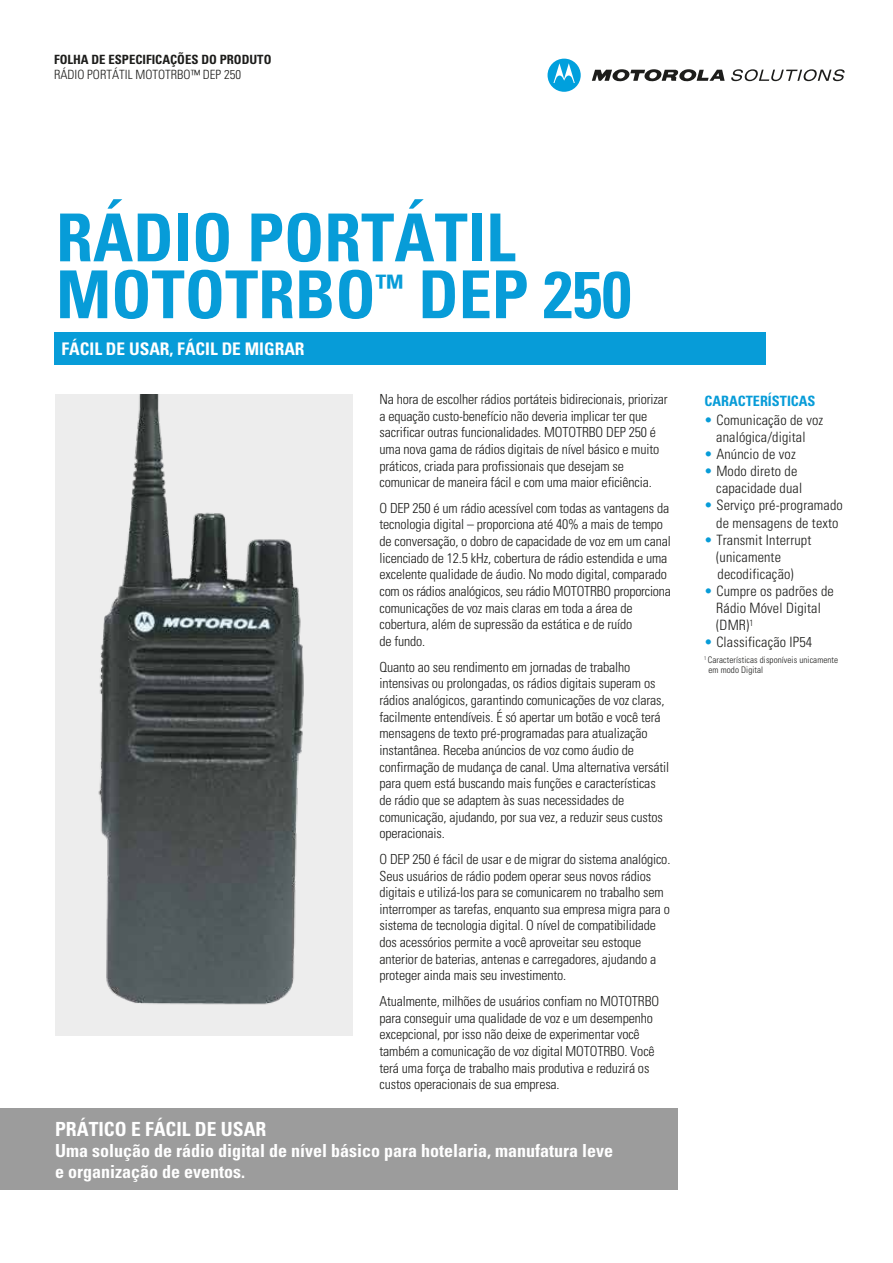
<style>
.page{position:relative;width:893px;height:1263px;background:#fff}
.page>*{position:absolute;margin:0;border:0;box-sizing:border-box;transform-origin:0 0}
.t1{font:700 condensed 66.15px/56.8px "Univers";color:#079cd8}
.t2{font:700 condensed 19.5px "Univers";color:#fff}
.t3{font:700 condensed 18px/21.6px "Univers";color:#fff}
.t4{font:700 condensed 17.4px "Univers";color:#fff}
.t5{font:300 condensed 14.25px/17.1px "Univers";letter-spacing:.01em;color:#1d1d1b}
.t6{font:700 condensed 14.25px "Univers";color:#079cd8}
.t7{font:300 condensed 13.8px/16.6px "Univers";letter-spacing:-.01em;color:#1d1d1b}
.t8{font:700 condensed 12.75px "Univers";color:#1d1d1b}
.t9{font:300 condensed 12.75px "Univers";color:#1d1d1b}
.t10{font:300 condensed 9px/10.8px "Univers";letter-spacing:.01em;color:#1d1d1b}
.s1{color:#079cd8}
</style>
<div class="page">
<div style="left:54px;top:332px;width:711px;height:33px;background:#079cd8"></div>
<div style="left:0;top:1108px;width:678px;height:82px;background:#9c9c9c"></div>
<img style="left:55px;top:395px;width:298px;height:641px">
<svg style="left:592px;top:69px;width:133px;height:13px"></svg>
<svg style="left:547px;top:59px;width:34px;height:33px"></svg>
<svg style="left:731px;top:69px;width:114px;height:13px"></svg>
<p class="t8" style="left:54px;top:52px;width:219px">FOLHA DE ESPECIFICAÇÕES DO PRODUTO</p>
<p class="t9" style="left:54px;top:67px;width:188px">RÁDIO PORTÁTIL MOTOTRBO™ DEP 250</p>
<h1 class="t1" style="left:56px;top:208px;width:577px">RÁDIO PORTÁTIL<br>MOTOTRBO<sup>™</sup> DEP 250</h1>
<p class="t4" style="left:62px;top:338px;width:245px">FÁCIL DE USAR, FÁCIL DE MIGRAR</p>
<p class="t7" style="left:380px;top:390px;width:290px">Na hora de escolher rádios portáteis bidirecionais, priorizar</p>
<p class="t6" style="left:705px;top:392px;width:112px">CARACTERÍSTICAS</p>
<p class="t7" style="left:380px;top:407px;width:281px">a equação custo-benefício não deveria implicar ter que sacrificar outras funcionalidades. MOTOTRBO DEP 250 é uma nova gama de rádios digitais de nível básico e muito práticos, criada para profissionais que desejam se comunicar de maneira fácil e com uma maior eficiência.</p>
<p class="t7" style="left:380px;top:499px;width:293px">O DEP 250 é um rádio acessível com todas as vantagens da tecnologia digital – proporciona até 40% a mais de tempo de conversação, o dobro de capacidade de voz em um canal licenciado de 12.5 kHz, cobertura de rádio estendida e uma excelente qualidade de áudio. No modo digital, comparado com os rádios analógicos, seu rádio MOTOTRBO proporciona comunicações de voz mais claras em toda a área de cobertura, além de supressão da estática e de ruído<br>de fundo.</p>
<p class="t7" style="left:380px;top:658px;width:291px">Quanto ao seu rendimento em jornadas de trabalho intensivas ou prolongadas, os rádios digitais superam os rádios analógicos, garantindo comunicações de voz claras, facilmente entendíveis. É só apertar um botão e você terá mensagens de texto pré-programadas para atualização instantânea. Receba anúncios de voz como áudio de confirmação de mudança de canal. Uma alternativa versátil para quem está buscando mais funções e características de rádio que se adaptem às suas necessidades de comunicação, ajudando, por sua vez, a reduzir seus custos operacionais.</p>
<p class="t7" style="left:380px;top:850px;width:292px">O DEP 250 é fácil de usar e de migrar do sistema analógico.<br>Seus usuários de rádio podem operar seus novos rádios digitais e utilizá-los para se comunicarem no trabalho sem interromper as tarefas, enquanto sua empresa migra para o sistema de tecnologia digital. O nível de compatibilidade dos acessórios permite a você aproveitar seu estoque anterior de baterias, antenas e carregadores, ajudando a proteger ainda mais seu investimento.</p>
<p class="t7" style="left:380px;top:993px;width:281px">Atualmente, milhões de usuários confiam no MOTOTRBO para conseguir uma qualidade de voz e um desempenho excepcional, por isso não deixe de experimentar você também a comunicação de voz digital MOTOTRBO. Você terá uma força de trabalho mais produtiva e reduzirá os custos operacionais de sua empresa.</p>
<p class="t5" style="left:704px;top:411px;width:120px;text-align:center"><span class="s1">•</span> Comunicação de voz analógica/digital</p>
<p class="t5" style="left:704px;top:445px;width:93px"><span class="s1">•</span> Anúncio de voz</p>
<p class="t5" style="left:716px;top:462px;width:87px;text-indent:-12px"><span class="s1">•</span> Modo direto de capacidade dual</p>
<p class="t5" style="left:704px;top:497px;width:140px;text-align:center"><span class="s1">•</span> Serviço pré-programado de mensagens de texto</p>
<p class="t5" style="left:716px;top:531px;width:97px;text-indent:-12px"><span class="s1">•</span> Transmit Interrupt (unicamente decodificação)</p>
<p class="t5" style="left:716px;top:582px;width:119px;text-indent:-12px"><span class="s1">•</span> Cumpre os padrões de<br>Rádio Móvel Digital (DMR)<sup>1</sup></p>
<p class="t5" style="left:704px;top:633px;width:109px"><span class="s1">•</span> Classificação IP54</p>
<p class="t10" style="left:708px;top:654px;width:131px;text-indent:-4px"><sup>1</sup> Características disponíveis unicamente em modo Digital</p>
<h2 class="t2" style="left:55px;top:1117px;width:213px">PRÁTICO E FÁCIL DE USAR</h2>
<h3 class="t3" style="left:55px;top:1139px;width:559px">Uma solução de rádio digital de nível básico para hotelaria, manufatura leve e organização de eventos.</h3>
</div>
